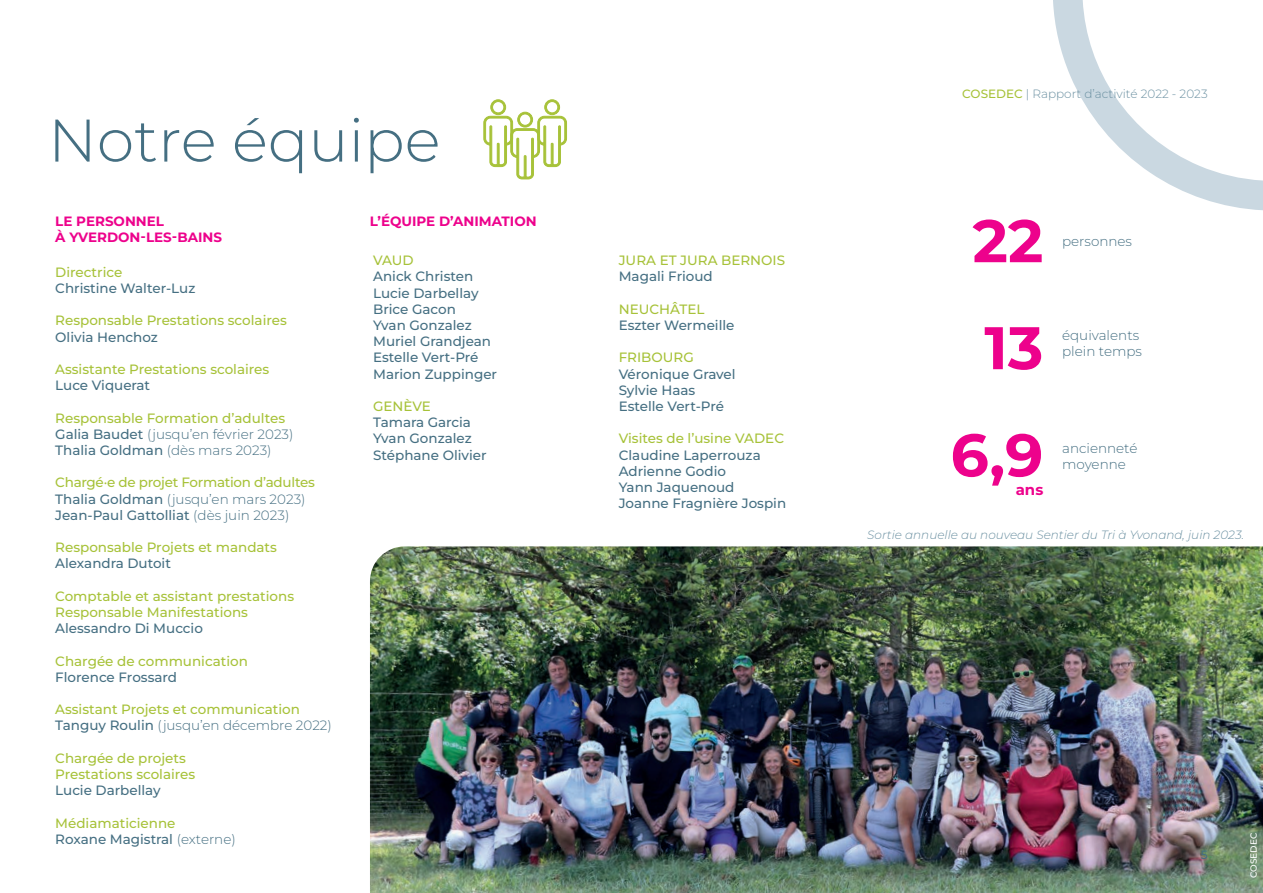
<style>
.page{position:relative;width:1263px;height:893px;background:#fff}
.page>*{position:absolute;margin:0;border:0;box-sizing:border-box;transform-origin:0 0}
.t1{font:300 60px "Montserrat";color:#456f82}
.t2{font:700 60px/107.1px "Montserrat";color:#ed028c;text-align:center}
.t3{font:700 15px "Montserrat";color:#ed028c}
.t4{font:500 13.5px/16.2px "Montserrat";color:#a7c239}
.t5{font:500 13.5px/16.2px "Montserrat";color:#456f82}
.t6{font:300 13.5px/16.2px "Montserrat";color:#456f82}
.t7{font:500 13.5px/16.2px "Montserrat";letter-spacing:-.02em;color:#a7c239}
.t8{font:700 13.5px/16.2px "Montserrat";color:#ed028c}
.t9{font:italic 300 12px "Montserrat";color:#6c91a2}
.t10{font:300 12px "Montserrat";color:#6c91a2}
.t11{font:500 12px "Montserrat";color:#456f82}
.t12{font:500 9px "Montserrat";color:#fff}
.s1{font-weight:500;color:#a7c239}
.s2{font-weight:500}
.s3{color:#456f82}
.s4{font-weight:300;color:#456f82}
</style>
<div class="page">
<svg style="left:1053px;top:0;width:210px;height:210px"></svg>
<img style="left:370px;top:546px;width:893px;height:347px">
<svg style="left:483px;top:99px;width:84px;height:81px"></svg>
<h1 class="t1" style="left:48px;top:100px;width:394px">Notre équipe</h1>
<p class="t8" style="left:55px;top:212px;width:168px">LE PERSONNEL<br>À YVERDON-LES-BAINS</p>
<p class="t8" style="left:370px;top:213px;width:168px">L’ÉQUIPE D’ANIMATION</p>
<p class="t4" style="left:55px;top:263px;width:69px">Directrice</p>
<p class="t5" style="left:55px;top:280px;width:142px">Christine Walter-Luz</p>
<p class="t4" style="left:55px;top:312px;width:233px">Responsable Prestations scolaires</p>
<p class="t5" style="left:55px;top:328px;width:104px">Olivia Henchoz</p>
<p class="t4" style="left:55px;top:361px;width:215px">Assistante Prestations scolaires</p>
<p class="t5" style="left:55px;top:377px;width:96px">Luce Viquerat</p>
<p class="t6" style="left:55px;top:409px;width:240px"><span class="s1">Responsable Formation d’adultes<br></span><span class="s2">Galia Baudet</span> (jusqu’en février 2023)<br><span class="s2">Thalia Goldman</span> (dès mars 2023)</p>
<p class="t7" style="left:55px;top:474px;width:261px">Chargé·e de projet Formation d’adultes<br><span class="s3">Thalia Goldman</span> <span class="s4">(jusqu’en mars 2023)<br></span><span class="s3">Jean-Paul Gattolliat</span> <span class="s4">(dès juin 2023)</span></p>
<p class="t4" style="left:55px;top:539px;width:223px">Responsable Projets et mandats</p>
<p class="t5" style="left:55px;top:555px;width:117px">Alexandra Dutoit</p>
<p class="t4" style="left:55px;top:587px;width:240px">Comptable et assistant prestations<br>Responsable Manifestations</p>
<p class="t5" style="left:55px;top:620px;width:149px">Alessandro Di Muccio</p>
<p class="t4" style="left:55px;top:652px;width:194px">Chargée de communication</p>
<p class="t5" style="left:55px;top:668px;width:123px">Florence Frossard</p>
<p class="t4" style="left:55px;top:701px;width:278px">Assistant Projets et communication<br><span class="s3">Tanguy Roulin</span> <span class="s4">(jusqu’en décembre 2022)</span></p>
<p class="t4" style="left:55px;top:749px;width:142px">Chargée de projets<br>Prestations scolaires</p>
<p class="t5" style="left:55px;top:782px;width:107px">Lucie Darbellay</p>
<p class="t4" style="left:55px;top:814px;width:182px">Médiamaticienne<br><span class="s3">Roxane Magistral</span> <span class="s4">(externe)</span></p>
<p class="t4" style="left:373px;top:252px;width:42px">VAUD</p>
<p class="t5" style="left:373px;top:268px;width:125px">Anick Christen<br>Lucie Darbellay<br>Brice Gacon<br>Yvan Gonzalez<br>Muriel Grandjean<br>Estelle Vert-Pré<br>Marion Zuppinger</p>
<p class="t4" style="left:373px;top:398px;width:59px">GENÈVE</p>
<p class="t5" style="left:373px;top:414px;width:115px">Tamara Garcia<br>Yvan Gonzalez<br>Stéphane Olivier</p>
<p class="t4" style="left:619px;top:252px;width:168px">JURA ET JURA BERNOIS</p>
<p class="t5" style="left:619px;top:268px;width:96px">Magali Frioud</p>
<p class="t4" style="left:619px;top:301px;width:87px">NEUCHÂTEL</p>
<p class="t5" style="left:619px;top:317px;width:117px">Eszter Wermeille</p>
<p class="t4" style="left:619px;top:349px;width:77px">FRIBOURG</p>
<p class="t5" style="left:619px;top:365px;width:118px">Véronique Gravel<br>Sylvie Haas<br>Estelle Vert-Pré</p>
<p class="t4" style="left:619px;top:430px;width:167px">Visites de l’usine VADEC</p>
<p class="t5" style="left:619px;top:446px;width:169px">Claudine Laperrouza<br>Adrienne Godio<br>Yann Jaquenoud<br>Joanne Fragnière Jospin</p>
<p class="t10" style="left:962px;top:85px;width:247px"><span class="s1">COSEDEC</span> | Rapport d’activité 2022 - 2023</p>
<h1 class="t2" style="left:950px;top:186px;width:94px">22<br>13<br>6,9</h1>
<p class="t3" style="left:1016px;top:479px;width:29px">ans</p>
<p class="t6" style="left:1062px;top:233px;width:71px">personnes</p>
<p class="t6" style="left:1062px;top:327px;width:81px">équivalents plein temps</p>
<p class="t6" style="left:1062px;top:439px;width:77px">ancienneté moyenne</p>
<p class="t9" style="left:867px;top:527px;width:378px">Sortie annuelle au nouveau Sentier du Tri à Yvonand, juin 2023.</p>
<p class="t11" style="left:1201px;top:847px;width:8px">5</p>
<p class="t12" style="left:1247px;top:878px;width:47px;rotate:-90deg">COSEDEC</p>
</div>
